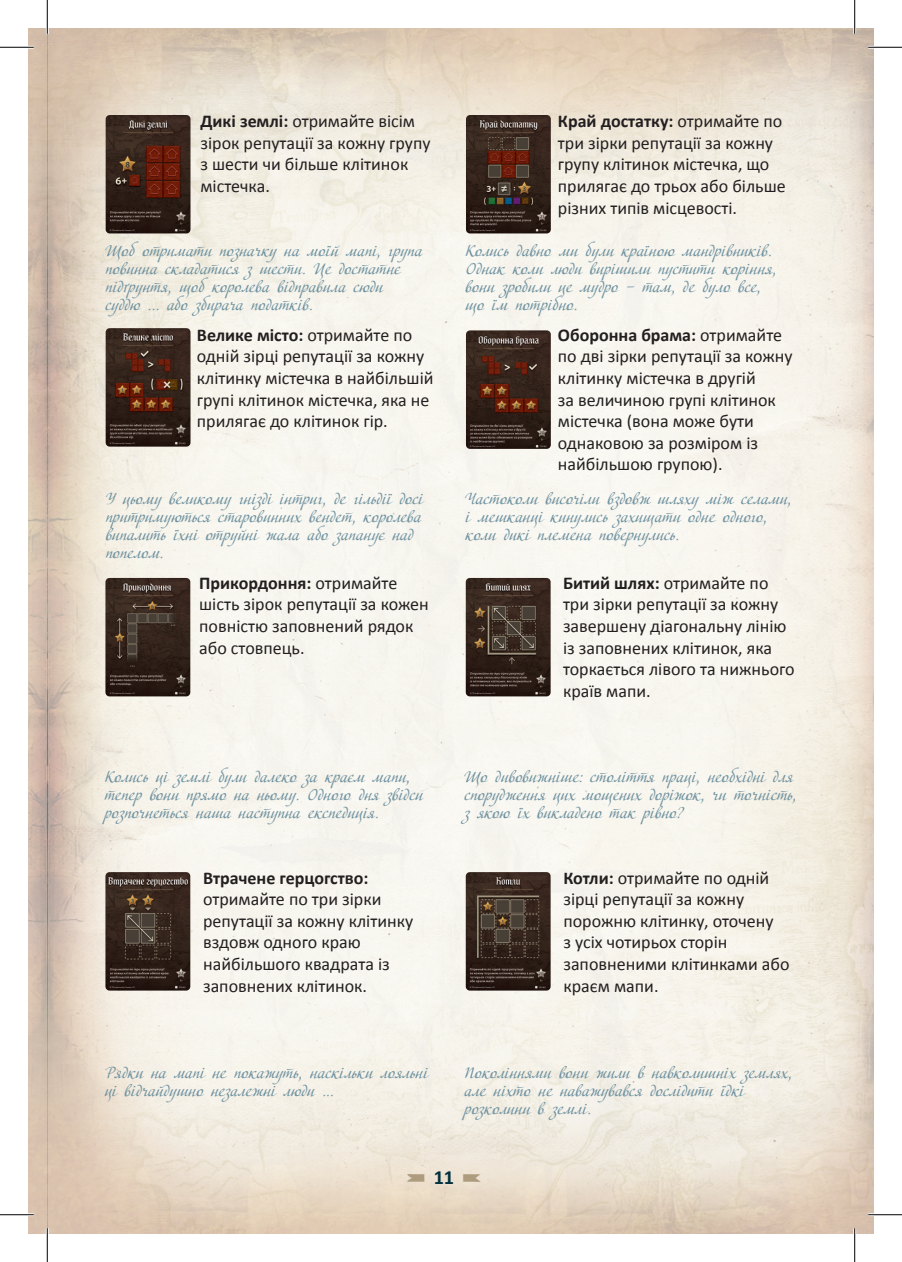
<style>
.page{position:relative;width:902px;height:1262px;background:#fff}
.page>*{position:absolute;margin:0;border:0;box-sizing:border-box;transform-origin:0 0}
.t1{font:20.25px "Sheldon Pictures";color:#ad9c7e}
.t2{font:18px/21.6px "Calibri";color:#231f20}
.t3{font:15.75px/18px "Adventure";color:#6f92a0}
.s1{font-weight:700}
.s2{font-family:"Calibri";font-weight:700;color:#00303f}
</style>
<div class="page">
<img style="left:28px;top:28px;width:845px;height:1206px">
<img style="left:106px;top:328px;width:84px;height:119px">
<img style="left:466px;top:330px;width:84px;height:119px">
<img style="left:106px;top:115px;width:84px;height:118px">
<img style="left:466px;top:115px;width:84px;height:118px">
<img style="left:105px;top:578px;width:85px;height:118px">
<img style="left:465px;top:578px;width:85px;height:118px">
<img style="left:105px;top:872px;width:85px;height:118px">
<img style="left:465px;top:872px;width:85px;height:118px">
<hr style="left:0;top:46px;width:34px;height:3px;background:#fff">
<hr style="left:868px;top:46px;width:33px;height:3px;background:#fff">
<hr style="left:0;top:1213px;width:34px;height:3px;background:#fff">
<hr style="left:868px;top:1213px;width:33px;height:3px;background:#fff">
<hr style="left:46px;top:0;width:3px;height:34px;background:#fff">
<hr style="left:46px;top:1228px;width:3px;height:34px;background:#fff">
<hr style="left:853px;top:0;width:2px;height:34px;background:#fff">
<hr style="left:853px;top:1228px;width:2px;height:34px;background:#fff">
<hr style="left:0;top:47px;width:34px;height:1px;background:#000">
<hr style="left:868px;top:47px;width:33px;height:1px;background:#000">
<hr style="left:0;top:1214px;width:34px;height:1px;background:#000">
<hr style="left:868px;top:1214px;width:33px;height:1px;background:#000">
<hr style="left:47px;top:0;width:1px;height:34px;background:#000">
<hr style="left:47px;top:1228px;width:1px;height:34px;background:#000">
<hr style="left:854px;top:0;width:1px;height:34px;background:#000">
<hr style="left:854px;top:1228px;width:1px;height:34px;background:#000">
<p class="t2" style="left:200px;top:110px;width:231px"><span class="s1">Дикі землі:</span> отримайте вісім зірок репутації за кожну групу з шести чи більше клітинок містечка.</p>
<p class="t2" style="left:557px;top:110px;width:229px"><span class="s1">Край достатку:</span> отримайте по три зірки репутації за кожну групу клітинок містечка, що прилягає до трьох або більше різних типів місцевості.</p>
<p class="t3" style="left:105px;top:243px;width:318px">Щоб отримати позначку на моїй мапі, група повинна складатися з шести. Це достатнє підґрунтя, щоб королева відправила сюди<br>суддю ... або збирача податків.</p>
<p class="t3" style="left:465px;top:243px;width:312px">Колись давно ми були країною мандрівників.<br>Однак коли люди вирішили пустити коріння, вони зробили це мудро – там, де було все, що їм потрібно.</p>
<p class="t2" style="left:197px;top:323px;width:238px"><span class="s1">Велике місто:</span> отримайте по одній зірці репутації за кожну клітинку містечка в найбільшій групі клітинок містечка, яка не прилягає до клітинок гір.</p>
<p class="t2" style="left:557px;top:323px;width:236px"><span class="s1">Оборонна брама:</span> отримайте по дві зірки репутації за кожну клітинку містечка в другій<br>за величиною групі клітинок містечка (вона може бути однаковою за розміром із найбільшою групою).</p>
<p class="t3" style="left:106px;top:491px;width:319px">У цьому великому гнізді інтриг, де гільдії досі притримуються старовинних вендет, королева випалить їхні отруйні жала або запанує над попелом.</p>
<p class="t3" style="left:465px;top:491px;width:327px">Частоколи височіли вздовж шляху між селами, і мешканці кинулись захищати одне одного, коли дикі племена повернулись.</p>
<p class="t2" style="left:199px;top:571px;width:231px"><span class="s1">Прикордоння:</span> отримайте шість зірок репутації за кожен повністю заповнений рядок або стовпець.</p>
<p class="t2" style="left:563px;top:571px;width:233px"><span class="s1">Битий шлях:</span> отримайте по три зірки репутації за кожну завершену діагональну лінію із заповнених клітинок, яка торкається лівого та нижнього країв мапи.</p>
<p class="t3" style="left:105px;top:769px;width:320px">Колись ці землі були далеко за краєм мапи, тепер вони прямо на ньому. Одного дня звідси розпочнеться наша наступна експедиція.</p>
<p class="t3" style="left:464px;top:769px;width:333px">Що дивовижніше: століття праці, необхідні для спорудження цих мощених доріжок, чи точність, з якою їх викладено так рівно?</p>
<p class="t2" style="left:203px;top:866px;width:212px"><span class="s1">Втрачене герцогство: </span>отримайте по три зірки репутації за кожну клітинку вздовж одного краю найбільшого квадрата із заповнених клітинок.</p>
<p class="t2" style="left:563px;top:866px;width:227px"><span class="s1">Котли:</span> отримайте по одній зірці репутації за кожну порожню клітинку, оточену<br>з усіх чотирьох сторін заповненими клітинками або краєм мапи.</p>
<p class="t3" style="left:105px;top:1065px;width:325px">Рядки на мапі не покажуть, наскільки лояльні ці відчайдушно незалежні люди ...</p>
<p class="t3" style="left:464px;top:1065px;width:329px">Поколіннями вони жили в навколишніх землях, але ніхто не наважувався дослідити їдкі розколини в землі.</p>
<p class="t1" style="left:407px;top:1167px;width:75px">- <span class="s2">11</span> ,</p>
</div>
